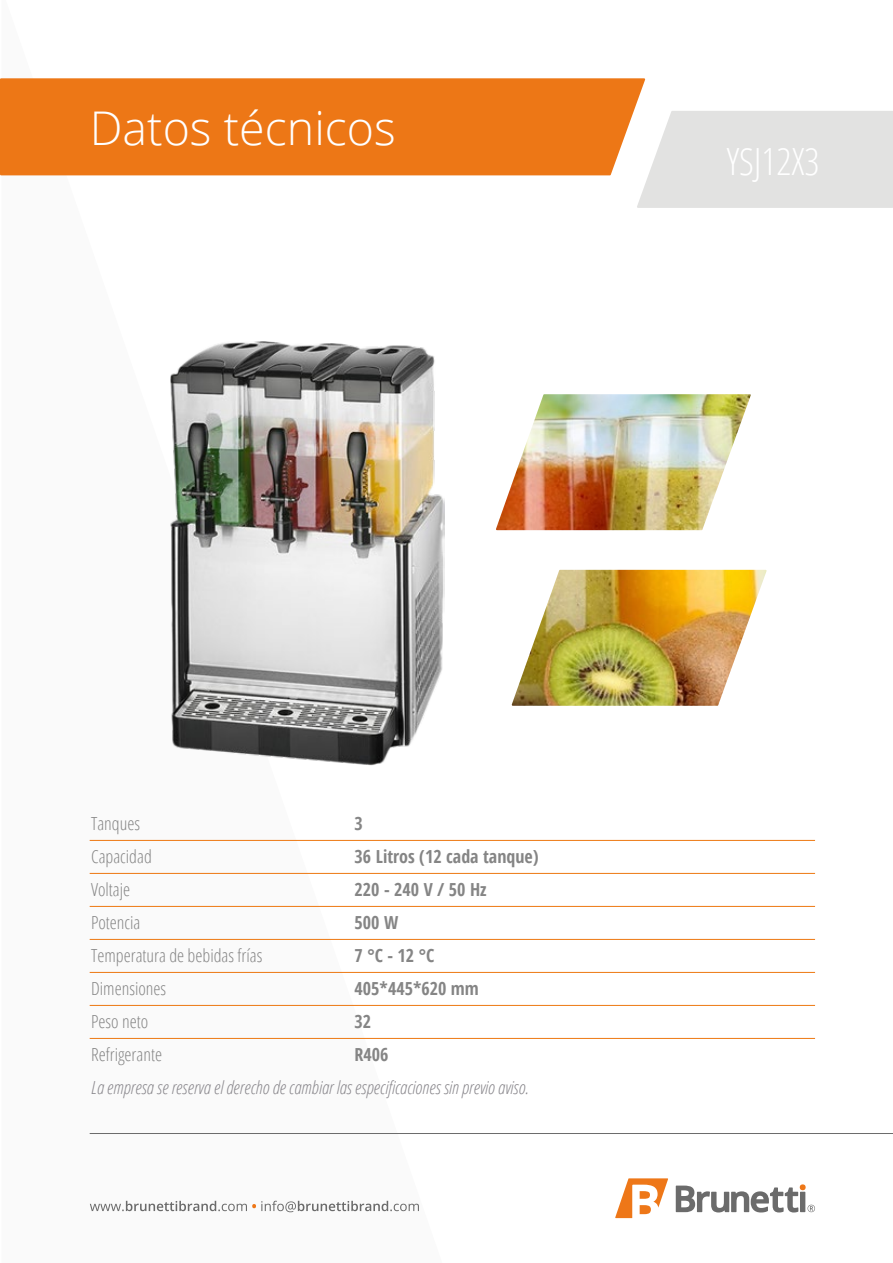
<style>
.page{position:relative;width:893px;height:1263px;background:#fff}
.page>*{position:absolute;margin:0;border:0;box-sizing:border-box;transform-origin:0 0}
.t1{font:300 46.5px "Open Sans";color:#fff}
.t2{font:300 condensed 37.5px "Open Sans";color:#fff}
.t3{font:300 condensed 18px/33px "Open Sans";color:#858585}
.t4{font:italic 300 condensed 18px "Open Sans";color:#89878c}
.t5{font:700 condensed 18px/33px "Open Sans";color:#858585}
</style>
<div class="page">
<svg style="left:1px;top:175px;width:441px;height:1038px"></svg>
<hr style="left:90px;top:840px;width:725px;height:1px;background:#ed7811">
<hr style="left:90px;top:873px;width:725px;height:1px;background:#ed7811">
<hr style="left:90px;top:906px;width:725px;height:1px;background:#ed7811">
<hr style="left:90px;top:939px;width:725px;height:1px;background:#ed7811">
<hr style="left:90px;top:972px;width:725px;height:1px;background:#ed7811">
<hr style="left:90px;top:1005px;width:725px;height:1px;background:#ed7811">
<hr style="left:90px;top:1038px;width:725px;height:1px;background:#ed7811">
<div style="left:0;top:78px;width:645px;height:97px;background:#ed7716"></div>
<div style="left:637px;top:111px;width:256px;height:97px;background:#e2e2e1"></div>
<img style="left:170px;top:340px;width:274px;height:425px">
<img style="left:496px;top:394px;width:255px;height:136px">
<img style="left:512px;top:570px;width:255px;height:136px">
<hr style="left:90px;top:1133px;width:803px;height:1px;background:#6b6b6b">
<svg style="left:90px;top:1201px;width:329px;height:11px"></svg>
<svg style="left:615px;top:1178px;width:53px;height:40px"></svg>
<svg style="left:676px;top:1184px;width:139px;height:28px"></svg>
<h1 class="t1" style="left:90px;top:96px;width:308px">Datos técnicos</h1>
<h2 class="t2" style="left:727px;top:136px;width:94px">YSJ12X3</h2>
<p class="t5" style="left:355px;top:807px;width:186px">3<br>36 Litros (12 cada tanque)<br>220 - 240 V / 50 Hz<br>500 W<br>7 °C - 12 °C<br>405*445*620 mm<br>32<br>R406</p>
<p class="t3" style="left:91px;top:807px;width:173px">Tanques<br>Capacidad<br>Voltaje<br>Potencia<br>Temperatura de bebidas frías<br>Dimensiones<br>Peso neto<br>Refrigerante</p>
<p class="t4" style="left:91px;top:1075px;width:439px">La empresa se reserva el derecho de cambiar las especificaciones sin previo aviso.</p>
</div>
